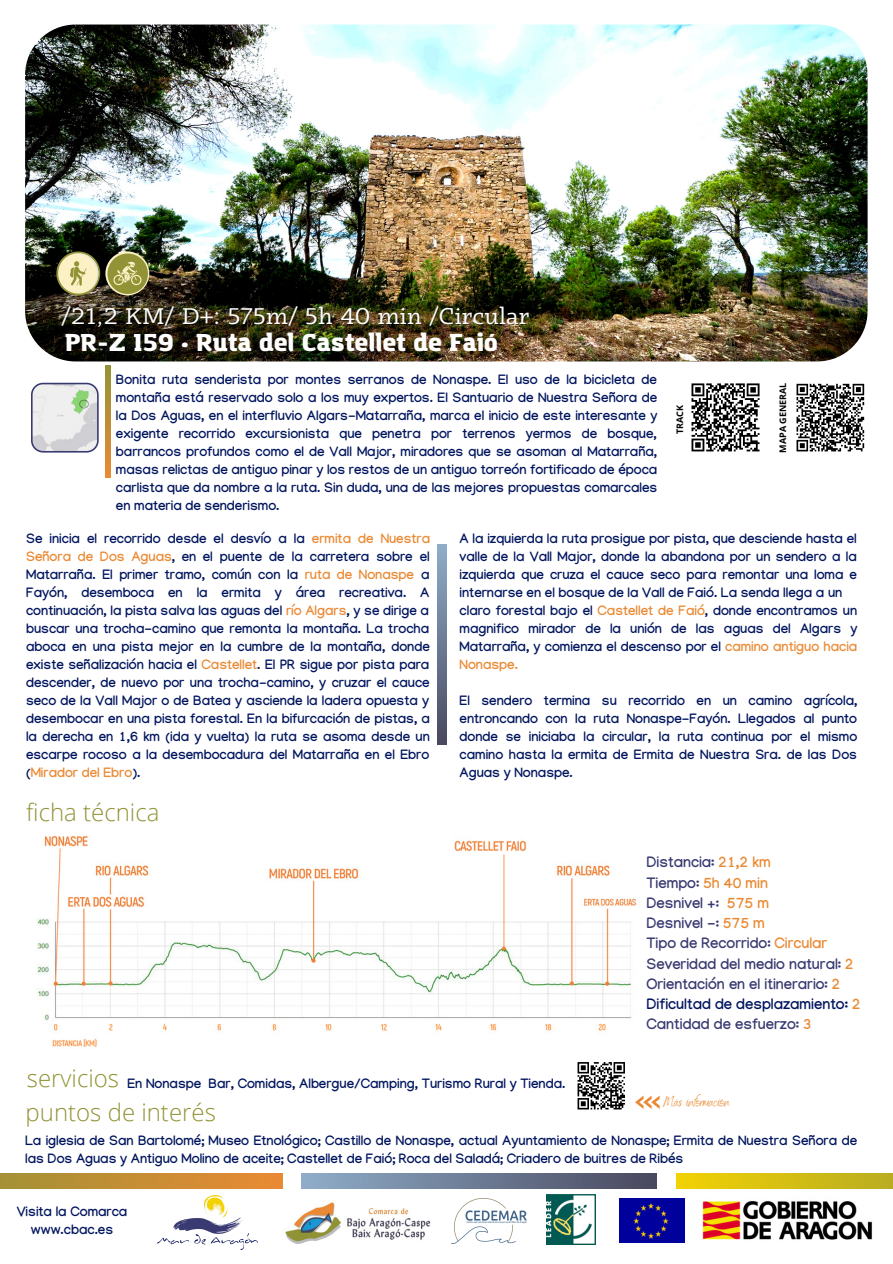
<style>
.page{position:relative;width:893px;height:1264px;background:#fff}
.page>*{position:absolute;margin:0;border:0;box-sizing:border-box;transform-origin:0 0}
.t1{font:300 24px/33.5px "Open Sans";color:#929336}
.t2{font:24px "Radcliffe";color:#fffefe}
.t3{font:900 24px "Amazing Grotesk";color:#fffefe}
.t4{font:700 15px/20.2px "Manjari";color:#393a72}
.t5{font:15px "Benedict";color:#ea8a34}
.t6{font:700 13.5px/18px "Manjari";color:#00155e;text-align:justify}
.t7{font:700 9px "Open Sans";color:#000}
.s1{color:#ea8a34}
.s2{color:#00155e}
</style>
<div class="page">
<img style="left:25px;top:25px;width:842px;height:336px;border-radius:51px">
<svg style="left:676px;top:1173px;width:216px;height:15px;background:#d5bf13"></svg>
<svg style="left:302px;top:1173px;width:354px;height:15px;background:#6b7a93"></svg>
<svg style="left:0;top:1173px;width:282px;height:15px;background:#c68d34"></svg>
<svg style="left:106px;top:365px;width:4px;height:112px"></svg>
<svg style="left:437px;top:544px;width:9px;height:200px;background:#6c7a93"></svg>
<svg style="left:56px;top:251px;width:44px;height:44px;background:#b2ac81"></svg>
<svg style="left:105px;top:251px;width:44px;height:44px"></svg>
<div style="left:107px;top:253px;width:41px;height:41px;background:#929336;border-radius:50%"></div>
<svg style="left:113px;top:261px;width:28px;height:24px"></svg>
<svg style="left:31px;top:383px;width:68px;height:69px"></svg>
<img style="left:702px;top:1201px;width:170px;height:39px">
<img style="left:619px;top:1198px;width:65px;height:44px">
<img style="left:546px;top:1194px;width:49px;height:50px">
<img style="left:454px;top:1198px;width:72px;height:44px">
<img style="left:285px;top:1202px;width:146px;height:42px">
<img style="left:158px;top:1195px;width:100px;height:54px">
<img style="left:36px;top:836px;width:601px;height:211px">
<svg style="left:577px;top:1062px;width:48px;height:48px"></svg>
<svg style="left:635px;top:1095px;width:24px;height:13px"></svg>
<svg style="left:691px;top:383px;width:69px;height:69px"></svg>
<svg style="left:796px;top:383px;width:69px;height:69px"></svg>
<h1 class="t2" style="left:62px;top:302px;width:469px">/21,2 KM/ D+: 575m/ 5h 40 min /Circular</h1>
<h1 class="t3" style="left:65px;top:333px;width:434px">PR-Z 159 · Ruta del Castellet de Faió</h1>
<p class="t6" style="left:116px;top:373px;width:543px">Bonita ruta senderista por montes serranos de Nonaspe. El uso de la bicicleta de montaña está reservado solo a los muy expertos. El Santuario de Nuestra Señora de la Dos Aguas, en el interfluvio Algars-Matarraña, marca el inicio de este interesante y exigente recorrido excursionista que penetra por terrenos yermos de bosque, barrancos profundos como el de Vall Major, miradores que se asoman al Matarraña, masas relictas de antiguo pinar y los restos de un antiguo torreón fortificado de época carlista que da nombre a la ruta. Sin duda, una de las mejores propuestas comarcales en materia de senderismo.</p>
<p class="t7" style="left:673px;top:434px;width:31px;rotate:-90deg">TRACK</p>
<p class="t7" style="left:776px;top:452px;width:71px;rotate:-90deg">MAPA GENERAL</p>
<p class="t6" style="left:26px;top:532px;width:405px">Se inicia el recorrido desde el desvío a la <span class="s1">ermita de Nuestra Señora de Dos Aguas</span>, en el puente de la carretera sobre el Matarraña. El primer tramo, común con la <span class="s1">ruta de Nonaspe</span> a Fayón, desemboca en la ermita y área recreativa. A continuación, la pista salva las aguas del <span class="s1">río Algars</span>, y se dirige a buscar una trocha-camino que remonta la montaña. La trocha aboca en una pista mejor en la cumbre de la montaña, donde existe señalización hacia el <span class="s1">Castellet</span>. El PR sigue por pista para descender, de nuevo por una trocha-camino, y cruzar el cauce seco de la Vall Major o de Batea y asciende la ladera opuesta y desembocar en una pista forestal. En la bifurcación de pistas, a la derecha en 1,6 km (ida y vuelta) la ruta se asoma desde un escarpe rocoso a la desembocadura del Matarraña en el Ebro (<span class="s1">Mirador del Ebro</span>).</p>
<p class="t6" style="left:459px;top:532px;width:399px;text-align:left">A la izquierda la ruta prosigue por pista, que desciende hasta el valle de la Vall Major, donde la abandona por un sendero a la izquierda que cruza el cauce seco para remontar una loma e internarse en el bosque de la Vall de Faió. La senda llega a un claro forestal bajo el <span class="s1">Castellet de Faió</span>, donde encontramos un magnifico mirador de la unión de las aguas del Algars y Matarraña, y comienza el descenso por el <span class="s1">camino antiguo hacia Nonaspe.</span></p>
<p class="t6" style="left:459px;top:694px;width:399px">El sendero termina su recorrido en un camino agrícola, entroncando con la ruta Nonaspe-Fayón. Llegados al punto donde se iniciaba la circular, la ruta continua por el mismo camino hasta la ermita de Ermita de Nuestra Sra. de las Dos Aguas y Nonaspe.</p>
<h1 class="t1" style="left:26px;top:795px;width:135px">ficha técnica</h1>
<h1 class="t1" style="left:26px;top:1061px;width:192px">servicios<br>puntos de interés</h1>
<p class="t6" style="left:127px;top:1077px;width:439px">En Nonaspe Bar, Comidas, Albergue/Camping, Turismo Rural y Tienda.</p>
<p class="t4" style="left:646px;top:855px;width:215px">Distancia: <span class="s1">21,2 km<br></span>Tiempo: <span class="s1">5h 40 min<br></span>Desnivel +: <span class="s1">575 m<br></span>Desnivel -: <span class="s1">575 m<br></span>Tipo de Recorrido: <span class="s1">Circular<br></span>Severidad del medio natural: <span class="s1">2<br></span>Orientación en el itinerario: <span class="s1">2<br></span><span class="s2">Dificultad de desplazamiento:</span> <span class="s1">2<br></span>Cantidad de esfuerzo: <span class="s1">3</span></p>
<p class="t5" style="left:663px;top:1091px;width:68px">Más información</p>
<p class="t6" style="left:25px;top:1133px;width:833px">La iglesia de San Bartolomé; Museo Etnológico; Castillo de Nonaspe, actual Ayuntamiento de Nonaspe; Ermita de Nuestra Señora de las Dos Aguas y Antiguo Molino de aceite; Castellet de Faió; Roca del Saladá; Criadero de buitres de Ribés</p>
<p class="t6" style="left:17px;top:1204px;width:112px;text-align:center">Visita la Comarca www.cbac.es</p>
</div>
